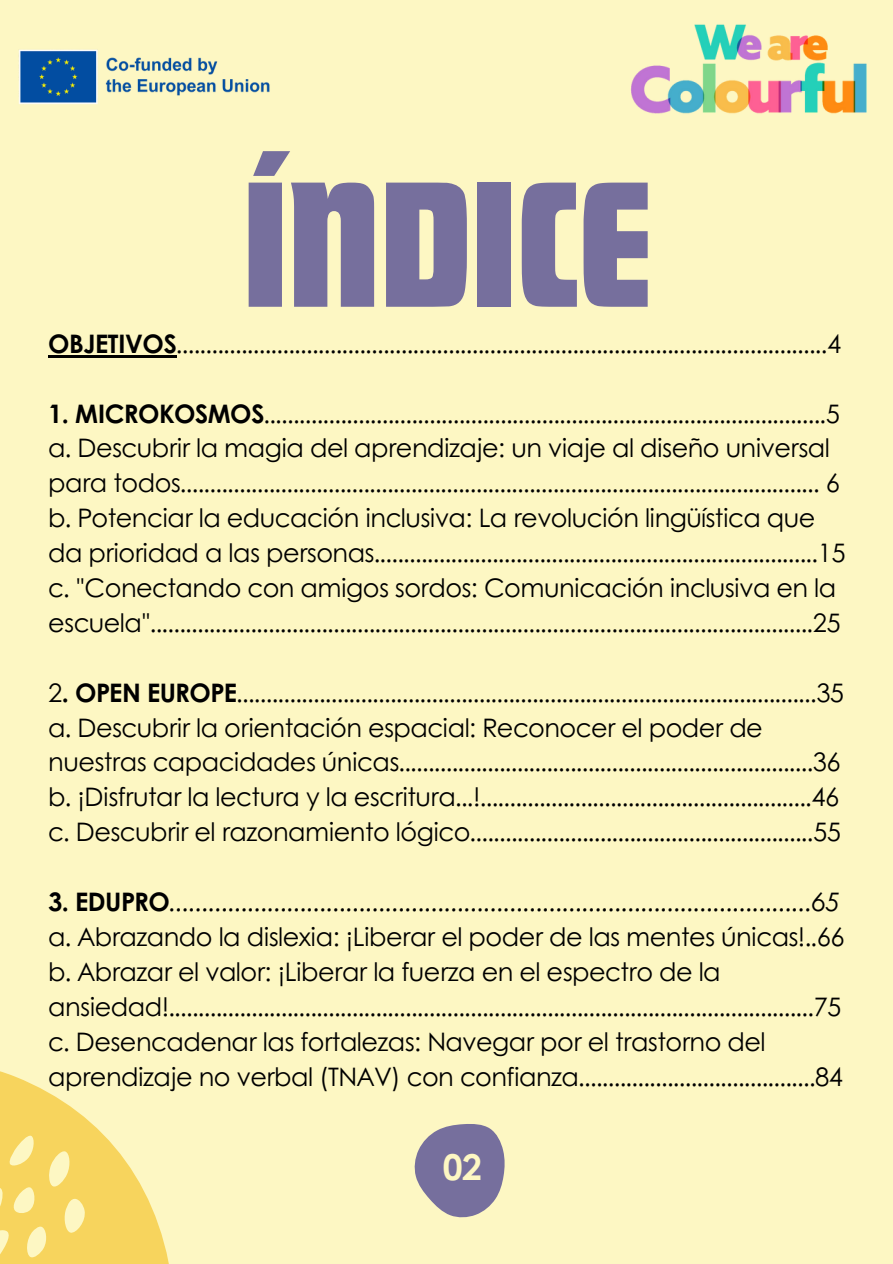
<style>
.page{position:relative;width:893px;height:1264px;background:#fff}
.page>*{position:absolute;margin:0;border:0;box-sizing:border-box;transform-origin:0 0}
.t1{font:186px "Futura Com Display";color:#766f9d}
.t2{font:700 35.55px "Century Gothic";color:#fdf7c3}
.t3{font:25.5px/34.8px "Century Gothic";letter-spacing:-.02em;color:#000}
.s1{font-weight:700}
.s2{font-style:italic}
</style>
<div class="page">
<div style="left:0;top:0;width:892px;height:1263px;background:#fdf7c3"></div>
<img style="left:631px;top:24px;width:236px;height:90px">
<hr style="left:48px;top:355px;width:70px;height:2px;background:#000">
<hr style="left:118px;top:355px;width:58px;height:2px;background:#000">
<img style="left:19px;top:49px;width:251px;height:55px">
<svg style="left:0;top:1071px;width:169px;height:192px;fill:#f7d45d"></svg>
<svg style="left:0;top:1131px;width:94px;height:132px"></svg>
<svg style="left:414px;top:1124px;width:91px;height:93px"></svg>
<p class="t1" style="left:243px;top:133px;width:411px">ÍNDICE</p>
<p class="t3" style="left:48px;top:325px;width:794px"><span class="s1">OBJETIVOS</span>..............................................................................................................4</p>
<p class="t3" style="left:48px;top:395px;width:798px"><span class="s1">1. MICROKOSMOS</span>...............................................................................................5 a. Descubrir la magia del aprendizaje: un viaje al diseño universal para todos............................................................................................................ 6 b. Potenciar la educación inclusiva: La revolución lingüística que da prioridad a las personas...........................................................................15 c. "Conectando con amigos sordos: Comunicación inclusiva en la escuela"................................................................................................................25</p>
<p class="t3" style="left:48px;top:674px;width:797px">2<span class="s1">. OPEN EUROPE</span>..................................................................................................35 a. Descubrir la orientación espacial: Reconocer el poder de nuestras capacidades únicas......................................................................36 b. ¡Disfrutar la lectura y la escritura...!........................................................46 c. Descubrir el razonamiento lógico..........................................................55</p>
<p class="t3" style="left:48px;top:883px;width:797px"><span class="s1">3. EDUPRO</span><span class="s2">..................................................................................................65 </span>a. Abrazando la dislexia: ¡Liberar el poder de las mentes únicas!..66 b. Abrazar el valor: ¡Liberar la fuerza en el espectro de la ansiedad!.............................................................................................................75 c. Desencadenar las fortalezas: Navegar por el trastorno del aprendizaje no verbal (TNAV) con confianza........................................84</p>
<p class="t2" style="left:443px;top:1140px;width:41px">02</p>
</div>
